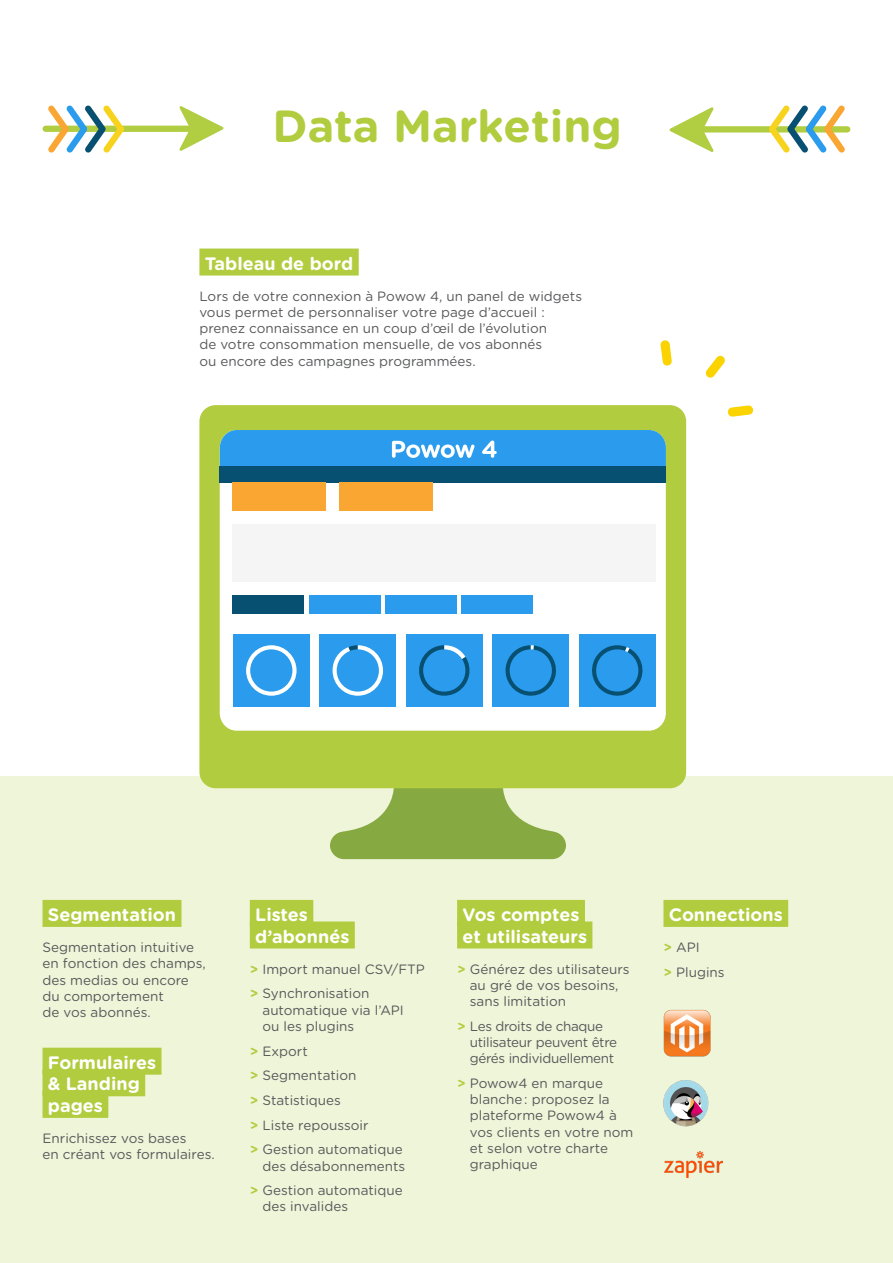
<style>
.page{position:relative;width:893px;height:1263px;background:#fff}
.page>*{position:absolute;margin:0;border:0;box-sizing:border-box;transform-origin:0 0}
.t1{font:700 45px "Gotham Rounded";color:#b1cd3f}
.surlignement_vert{font:700 18px/21.6px "Gotham Rounded";color:#fff}
.surlignement_vert-2{font:13.5px/16.2px "Gotham Rounded";color:#57585a}
.surlignement_vert-3{font:13.5px/16.2px "Gotham Rounded";letter-spacing:-.025em;color:#57585a}
.s1{font-weight:700;color:#b1cd3f}
</style>
<div class="page">
<div style="left:0;top:776px;width:893px;height:487px;background:#eff5d9"></div>
<div style="left:46px;top:126px;width:155px;height:6px;background:#b1cd41"></div>
<svg style="left:43px;top:105px;width:87px;height:48px"></svg>
<svg style="left:175px;top:106px;width:49px;height:45px"></svg>
<div style="left:691px;top:126px;width:156px;height:6px;background:#b1cd41"></div>
<svg style="left:763px;top:105px;width:87px;height:48px"></svg>
<svg style="left:669px;top:107px;width:49px;height:45px"></svg>
<svg style="left:705px;top:355px;width:20px;height:23px"></svg>
<svg style="left:727px;top:405px;width:26px;height:12px"></svg>
<svg style="left:660px;top:340px;width:12px;height:26px"></svg>
<svg style="left:330px;top:788px;width:236px;height:71px"></svg>
<div style="left:199px;top:405px;width:487px;height:383px;background:#b1cd3f;border-radius:16px"></div>
<div style="left:220px;top:430px;width:446px;height:301px;background:#fff;border-radius:17px"></div>
<div style="left:220px;top:466px;width:446px;height:16px;background:#085072"></div>
<div style="left:232px;top:525px;width:424px;height:57px;background:#f5f5f6"></div>
<div style="left:232px;top:482px;width:94px;height:29px;background:#faa633"></div>
<div style="left:232px;top:595px;width:72px;height:19px;background:#085072"></div>
<div style="left:309px;top:595px;width:72px;height:19px;background:#2b9ced"></div>
<div style="left:319px;top:634px;width:77px;height:72px;background:#2b9ced"></div>
<div style="left:406px;top:634px;width:77px;height:72px;background:#2b9ced"></div>
<div style="left:492px;top:634px;width:77px;height:72px;background:#2b9ced"></div>
<div style="left:579px;top:634px;width:77px;height:72px;background:#2b9ced"></div>
<div style="left:233px;top:634px;width:77px;height:72px;background:#2b9ced"></div>
<div style="left:385px;top:595px;width:72px;height:19px;background:#2b9ced"></div>
<div style="left:461px;top:595px;width:72px;height:19px;background:#2b9ced"></div>
<div style="left:339px;top:482px;width:94px;height:29px;background:#faa633"></div>
<svg style="left:220px;top:430px;width:446px;height:36px;background:#36a1ec"></svg>
<svg style="left:246px;top:645px;width:51px;height:51px"></svg>
<div style="left:250px;top:649px;width:42px;height:43px;background:#2b9ced;border-radius:50%"></div>
<svg style="left:333px;top:645px;width:50px;height:51px"></svg>
<div style="left:337px;top:649px;width:42px;height:43px;background:#2b9ced;border-radius:50%"></div>
<svg style="left:419px;top:645px;width:51px;height:51px"></svg>
<div style="left:423px;top:649px;width:42px;height:43px;background:#2b9ced;border-radius:50%"></div>
<svg style="left:505px;top:645px;width:51px;height:51px"></svg>
<div style="left:510px;top:649px;width:42px;height:43px;background:#2b9ced;border-radius:50%"></div>
<svg style="left:592px;top:645px;width:51px;height:51px"></svg>
<div style="left:43px;top:900px;width:138px;height:27px;background:#b1cd3f"></div>
<div style="left:199px;top:249px;width:160px;height:27px;background:#b1cd3f"></div>
<div style="left:457px;top:900px;width:128px;height:27px;background:#b1cd3f"></div>
<div style="left:457px;top:921px;width:135px;height:27px;background:#b1cd3f"></div>
<div style="left:250px;top:900px;width:63px;height:27px;background:#b1cd3f"></div>
<div style="left:250px;top:921px;width:105px;height:27px;background:#b1cd3f"></div>
<div style="left:43px;top:1048px;width:118px;height:27px;background:#b1cd3f"></div>
<div style="left:43px;top:1069px;width:102px;height:27px;background:#b1cd3f"></div>
<div style="left:43px;top:1091px;width:65px;height:27px;background:#b1cd3f"></div>
<div style="left:663px;top:900px;width:125px;height:27px;background:#b1cd3f"></div>
<img style="left:663px;top:1009px;width:48px;height:48px">
<img style="left:664px;top:1151px;width:58px;height:27px">
<img style="left:663px;top:1080px;width:46px;height:46px">
<p class="t1" style="left:273px;top:93px;width:351px">Data Marketing</p>
<p class="surlignement_vert" style="left:205px;top:252px;width:150px">Tableau de bord</p>
<p class="surlignement_vert-2" style="left:199px;top:287px;width:384px">Lors de votre connexion à Powow 4, un panel de widgets vous permet de personnaliser votre page d’accueil : prenez connaissance en un coup d’œil de l’évolution<br>de votre consommation mensuelle, de vos abonnés<br>ou encore des campagnes programmées.</p>
<p class="surlignement_vert" style="left:48px;top:903px;width:130px">Segmentation</p>
<p class="surlignement_vert-2" style="left:43px;top:939px;width:165px">Segmentation intuitive en fonction des champs, des medias ou encore du comportement<br>de vos abonnés.</p>
<p class="surlignement_vert" style="left:48px;top:1051px;width:110px">Formulaires &amp; Landing pages</p>
<p class="surlignement_vert-2" style="left:43px;top:1129px;width:174px">Enrichissez vos bases<br>en créant vos formulaires.</p>
<p class="surlignement_vert" style="left:255px;top:903px;width:96px">Listes d’abonnés</p>
<p class="surlignement_vert-2" style="left:250px;top:960px;width:177px"><span class="s1">&gt;</span> Import manuel CSV/FTP</p>
<p class="surlignement_vert-2" style="left:262px;top:985px;width:143px;text-indent:-13px"><span class="s1">&gt;</span> Synchronisation automatique via l’API ou les plugins</p>
<p class="surlignement_vert-2" style="left:250px;top:1042px;width:60px"><span class="s1">&gt;</span> Export</p>
<p class="surlignement_vert-2" style="left:250px;top:1067px;width:108px"><span class="s1">&gt;</span> Segmentation</p>
<p class="surlignement_vert-2" style="left:250px;top:1091px;width:93px"><span class="s1">&gt;</span> Statistiques</p>
<p class="surlignement_vert-2" style="left:250px;top:1116px;width:120px"><span class="s1">&gt;</span> Liste repoussoir</p>
<p class="surlignement_vert-2" style="left:250px;top:1141px;width:157px;text-align:right"><span class="s1">&gt;</span> Gestion automatique des désabonnements</p>
<p class="surlignement_vert-2" style="left:262px;top:1182px;width:142px;text-indent:-13px"><span class="s1">&gt;</span> Gestion automatique des invalides</p>
<p class="surlignement_vert" style="left:462px;top:903px;width:126px">Vos comptes et utilisateurs</p>
<p class="surlignement_vert-2" style="left:470px;top:960px;width:161px;text-indent:-13px"><span class="s1">&gt;</span> Générez des utilisateurs au gré de vos besoins, sans limitation</p>
<p class="surlignement_vert-3" style="left:470px;top:1017px;width:149px;text-indent:-13px"><span class="s1">&gt;</span> Les droits de chaque utilisateur peuvent être gérés individuellement</p>
<p class="surlignement_vert-2" style="left:470px;top:1074px;width:165px;text-indent:-13px"><span class="s1">&gt;</span> Powow4 en marque blanche : proposez la plateforme Powow4 à vos clients en votre nom et selon votre charte graphique</p>
<p class="surlignement_vert" style="left:669px;top:903px;width:115px">Connections</p>
<p class="surlignement_vert-2" style="left:663px;top:939px;width:38px"><span class="s1">&gt;</span> API</p>
<p class="surlignement_vert-2" style="left:663px;top:963px;width:63px"><span class="s1">&gt;</span> Plugins</p>
</div>
